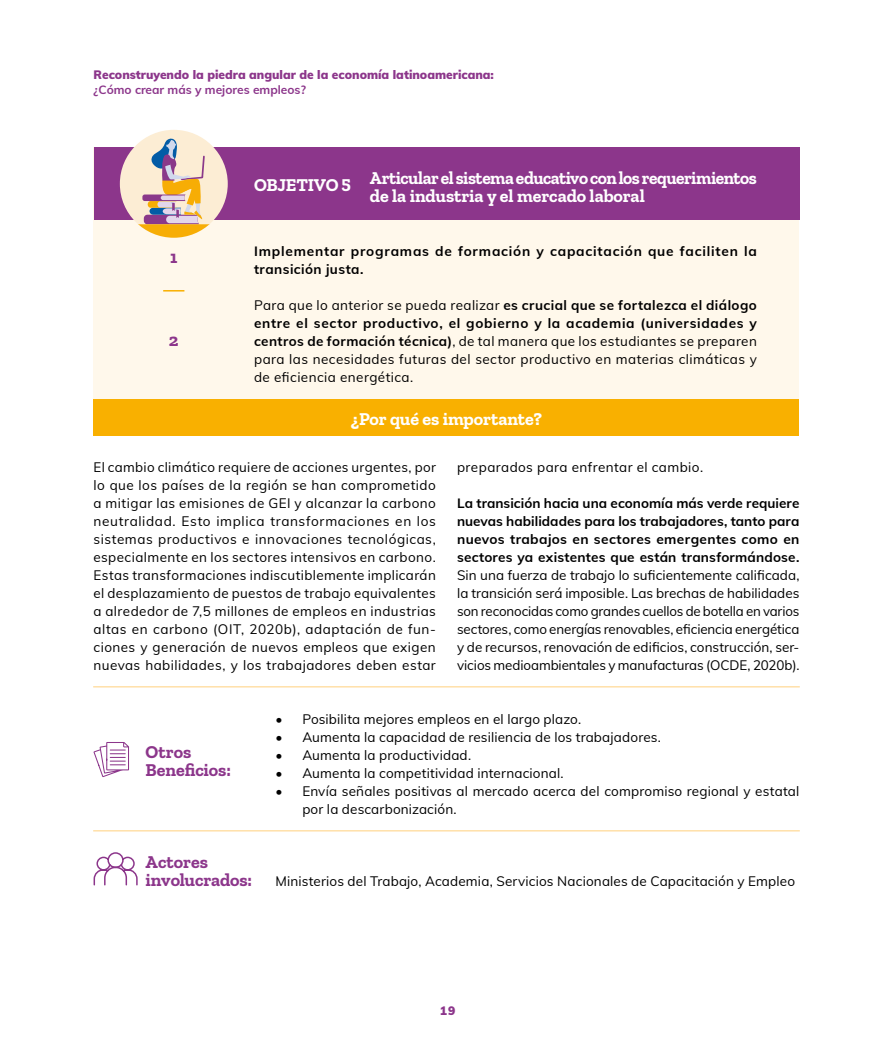
<style>
.page{position:relative;width:893px;height:1063px;background:#fff}
.page>*{position:absolute;margin:0;border:0;box-sizing:border-box;transform-origin:0 0}
.t1{font:700 18px/18px "Zilla Slab";letter-spacing:-.015em;color:#fff}
.t2{font:700 18px/18px "Zilla Slab";letter-spacing:-.005em;color:#8c368b}
.t3{font:13.5px/18px "Mulish";letter-spacing:.015em;color:#000;text-align:justify}
.t4{font:700 13.5px/18px "Mulish";letter-spacing:.04em;color:#000}
.t5{font:900 12px "Mulish";color:#8c368b}
.t6{font:700 12px "Mulish";color:#8c368b}
.s1{font-weight:700}
</style>
<div class="page">
<div style="left:94px;top:148px;width:705px;height:252px;background:#fff8eb"></div>
<div style="left:94px;top:148px;width:706px;height:72px;background:#8c368b"></div>
<hr style="left:163px;top:290px;width:21px;height:2px;background:#f9b000">
<hr style="left:93px;top:830px;width:707px;height:2px;background:#ffe0a9">
<hr style="left:93px;top:686px;width:707px;height:2px;background:#ffe0a9">
<div style="left:94px;top:400px;width:705px;height:36px;background:#f9b000"></div>
<svg style="left:93px;top:852px;width:45px;height:34px"></svg>
<svg style="left:93px;top:742px;width:36px;height:35px"></svg>
<div style="left:120px;top:130px;width:108px;height:108px;background:#fcedd4;border-radius:50%"></div>
<svg style="left:120px;top:138px;width:108px;height:100px"></svg>
<p class="t5" style="left:94px;top:66px;width:402px">Reconstruyendo la piedra angular de la economía latinoamericana:</p>
<p class="t6" style="left:94px;top:80px;width:214px">¿Cómo crear más y mejores empleos?</p>
<h1 class="t2" style="left:170px;top:248px;width:9px">1</h1>
<h1 class="t2" style="left:169px;top:331px;width:11px">2</h1>
<h1 class="t1" style="left:254px;top:176px;width:98px">OBJETIVO 5</h1>
<h1 class="t1" style="left:370px;top:169px;width:388px">Articular el sistema educativo con los requerimientos de la industria y el mercado laboral</h1>
<p class="t4" style="left:254px;top:241px;width:504px">Implementar programas de formación y capacitación que faciliten la transición justa.</p>
<p class="t3" style="left:254px;top:295px;width:504px">Para que lo anterior se pueda realizar <span class="s1">es crucial que se fortalezca el diálogo entre el sector productivo, el gobierno y la academia (universidades y centros de formación técnica)</span>, de tal manera que los estudiantes se preparen para las necesidades futuras del sector productivo en materias climáticas y de eficiencia energética.</p>
<h1 class="t1" style="left:351px;top:410px;width:192px">¿Por qué es importante?</h1>
<p class="t3" style="left:94px;top:457px;width:344px">El cambio climático requiere de acciones urgentes, por lo que los países de la región se han comprometido a mitigar las emisiones de GEI y alcanzar la carbono neutralidad. Esto implica transformaciones en los sistemas productivos e innovaciones tecnológicas, especialmente en los sectores intensivos en carbono.<br>Estas transformaciones indiscutiblemente implicarán el desplazamiento de puestos de trabajo equivalentes a alrededor de 7,5 millones de empleos en industrias altas en carbono (OIT, 2020b), adaptación de fun&shy;ciones y generación de nuevos empleos que exigen nuevas habilidades, y los trabajadores deben estar</p>
<p class="t3" style="left:457px;top:457px;width:248px">preparados para enfrentar el cambio.</p>
<p class="t4" style="left:457px;top:493px;width:344px;text-align:justify">La transición hacia una economía más verde requiere nuevas habilidades para los trabajadores, tanto para nuevos trabajos en sectores emergentes como en sectores ya existentes que están transformándose.</p>
<p class="t3" style="left:457px;top:565px;width:344px">Sin una fuerza de trabajo lo suficientemente calificada, la transición será imposible. Las brechas de habilidades son reconocidas como grandes cuellos de botella en varios sectores, como energías renovables, eficiencia energética y de recursos, renovación de edificios, construcción, ser&shy;vicios medioambientales y manufacturas (OCDE, 2020b).</p>
<h1 class="t2" style="left:146px;top:743px;width:87px">Otros<br>Beneficios:</h1>
<h1 class="t2" style="left:146px;top:853px;width:108px">Actores involucrados:</h1>
<p class="t3" style="left:275px;top:709px;width:307px">• Posibilita mejores empleos en el largo plazo.</p>
<p class="t3" style="left:275px;top:727px;width:387px">• Aumenta la capacidad de resiliencia de los trabajadores.</p>
<p class="t3" style="left:275px;top:745px;width:197px">• Aumenta la productividad.</p>
<p class="t3" style="left:275px;top:763px;width:290px">• Aumenta la competitividad internacional.</p>
<p class="t3" style="left:302px;top:781px;width:499px;text-indent:-27px">• Envía señales positivas al mercado acerca del compromiso regional y estatal por la descarbonización.</p>
<p class="t3" style="left:275px;top:871px;width:521px">Ministerios del Trabajo, Academia, Servicios Nacionales de Capacitación y Empleo</p>
<p class="t5" style="left:440px;top:1002px;width:17px">19</p>
</div>
